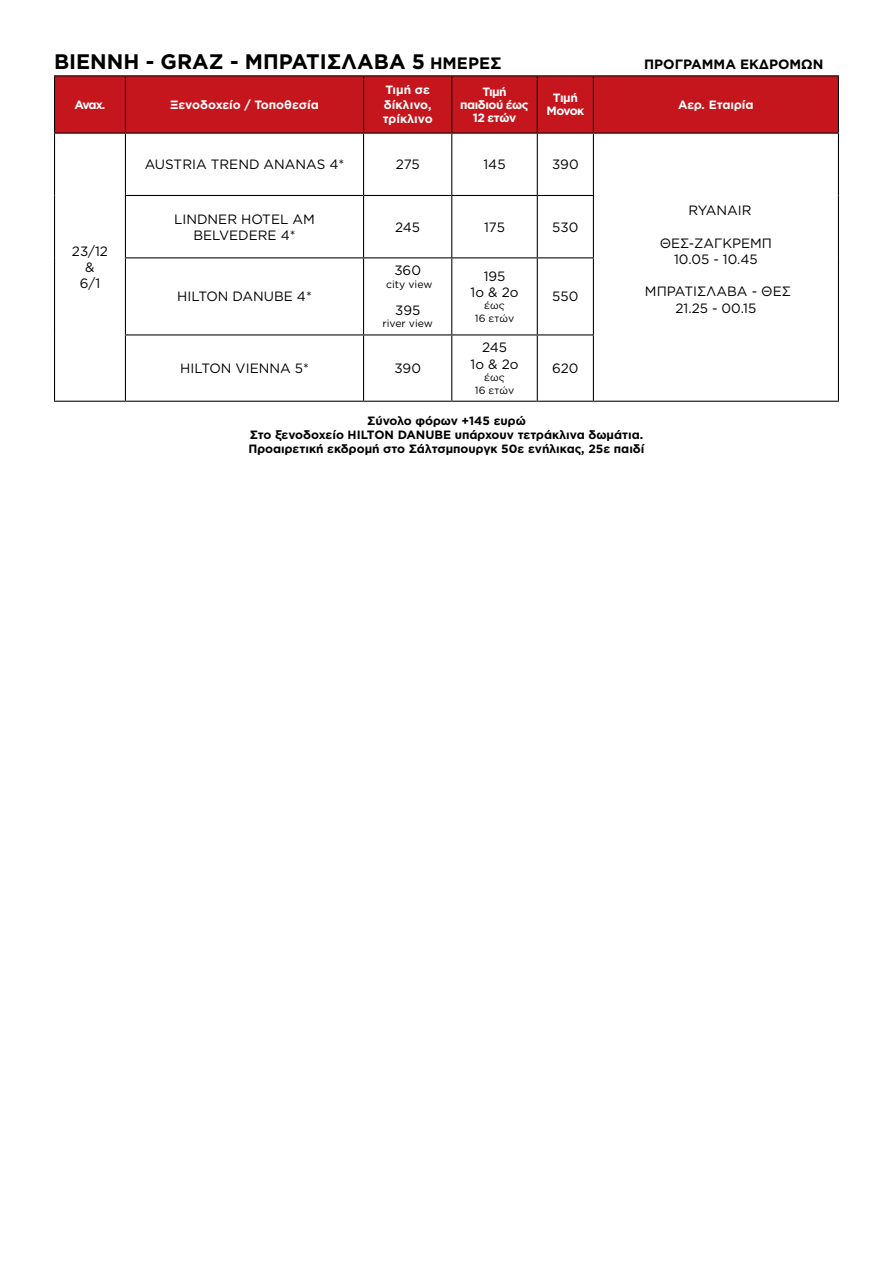
<style>
.page{position:relative;width:893px;height:1263px;background:#fff}
.page>*{position:absolute;margin:0;border:0;box-sizing:border-box;transform-origin:0 0}
.t1{font:700 21px "Gotham Greek";color:#000}
.t2{font:13.5px/16.2px "Gotham Greek";color:#000;text-align:center}
.t3{font:700 13.5px "Gotham Greek";color:#000}
.t4{font:700 12px/14.4px "Gotham Greek";color:#000;text-align:center}
.t5{font:700 12px/14.4px "Gotham Greek";color:#fff}
.t6{font:700 12px/13.2px "Gotham Greek";letter-spacing:-.04em;color:#fff;text-align:center}
.t7{font:700 12px/13.2px "Gotham Greek";letter-spacing:-.045em;color:#fff;text-align:center}
.t8{font:700 12px "Gotham Greek";letter-spacing:-.02em;color:#fff}
.t9{font:10.5px/12.6px "Gotham Greek";color:#000;text-align:center}
.s1{font-size:16.5px}
</style>
<div class="page">
<div style="left:55px;top:76px;width:783px;height:57px;background:#c4161c"></div>
<hr style="left:54px;top:75px;width:71px;height:1px;background:#000">
<hr style="left:54px;top:76px;width:1px;height:57px;background:#000">
<hr style="left:125px;top:75px;width:239px;height:1px;background:#000">
<hr style="left:125px;top:76px;width:1px;height:57px;background:#000">
<hr style="left:364px;top:75px;width:88px;height:1px;background:#000">
<hr style="left:363px;top:76px;width:1px;height:57px;background:#000">
<hr style="left:452px;top:75px;width:85px;height:1px;background:#000">
<hr style="left:451px;top:76px;width:1px;height:57px;background:#000">
<hr style="left:537px;top:75px;width:56px;height:1px;background:#000">
<hr style="left:537px;top:76px;width:1px;height:57px;background:#000">
<hr style="left:593px;top:75px;width:246px;height:1px;background:#000">
<hr style="left:593px;top:76px;width:1px;height:57px;background:#000">
<hr style="left:838px;top:76px;width:1px;height:57px;background:#000">
<hr style="left:593px;top:133px;width:246px;height:1px;background:#000">
<hr style="left:838px;top:134px;width:1px;height:61px;background:#000">
<hr style="left:838px;top:195px;width:1px;height:63px;background:#000">
<hr style="left:838px;top:258px;width:1px;height:77px;background:#000">
<hr style="left:838px;top:335px;width:1px;height:66px;background:#000">
<hr style="left:593px;top:401px;width:246px;height:1px;background:#000">
<hr style="left:54px;top:134px;width:1px;height:61px;background:#000">
<hr style="left:54px;top:195px;width:1px;height:63px;background:#000">
<hr style="left:54px;top:258px;width:1px;height:77px;background:#000">
<hr style="left:54px;top:335px;width:1px;height:66px;background:#000">
<hr style="left:54px;top:133px;width:71px;height:1px;background:#000">
<hr style="left:54px;top:401px;width:71px;height:1px;background:#000">
<hr style="left:125px;top:133px;width:239px;height:1px;background:#000">
<hr style="left:125px;top:195px;width:239px;height:1px;background:#000">
<hr style="left:125px;top:257px;width:239px;height:1px;background:#000">
<hr style="left:125px;top:334px;width:239px;height:1px;background:#000">
<hr style="left:364px;top:133px;width:88px;height:1px;background:#000">
<hr style="left:364px;top:195px;width:88px;height:1px;background:#000">
<hr style="left:364px;top:257px;width:88px;height:1px;background:#000">
<hr style="left:364px;top:334px;width:88px;height:1px;background:#000">
<hr style="left:364px;top:401px;width:88px;height:1px;background:#000">
<hr style="left:452px;top:133px;width:85px;height:1px;background:#000">
<hr style="left:452px;top:195px;width:85px;height:1px;background:#000">
<hr style="left:452px;top:257px;width:85px;height:1px;background:#000">
<hr style="left:452px;top:334px;width:85px;height:1px;background:#000">
<hr style="left:452px;top:401px;width:85px;height:1px;background:#000">
<hr style="left:537px;top:133px;width:56px;height:1px;background:#000">
<hr style="left:537px;top:195px;width:57px;height:1px;background:#000">
<hr style="left:537px;top:257px;width:57px;height:1px;background:#000">
<hr style="left:537px;top:334px;width:57px;height:1px;background:#000">
<hr style="left:537px;top:401px;width:56px;height:1px;background:#000">
<hr style="left:125px;top:134px;width:1px;height:61px;background:#000">
<hr style="left:125px;top:196px;width:1px;height:61px;background:#000">
<hr style="left:125px;top:258px;width:1px;height:76px;background:#000">
<hr style="left:125px;top:335px;width:1px;height:66px;background:#000">
<hr style="left:363px;top:134px;width:1px;height:61px;background:#000">
<hr style="left:363px;top:196px;width:1px;height:61px;background:#000">
<hr style="left:363px;top:258px;width:1px;height:76px;background:#000">
<hr style="left:363px;top:335px;width:1px;height:66px;background:#000">
<hr style="left:451px;top:134px;width:1px;height:61px;background:#000">
<hr style="left:451px;top:196px;width:1px;height:61px;background:#000">
<hr style="left:451px;top:258px;width:1px;height:76px;background:#000">
<hr style="left:451px;top:335px;width:1px;height:66px;background:#000">
<hr style="left:537px;top:134px;width:1px;height:61px;background:#000">
<hr style="left:537px;top:196px;width:1px;height:61px;background:#000">
<hr style="left:537px;top:258px;width:1px;height:76px;background:#000">
<hr style="left:537px;top:335px;width:1px;height:66px;background:#000">
<hr style="left:593px;top:134px;width:1px;height:61px;background:#000">
<hr style="left:593px;top:196px;width:1px;height:61px;background:#000">
<hr style="left:593px;top:258px;width:1px;height:76px;background:#000">
<hr style="left:593px;top:335px;width:1px;height:66px;background:#000">
<hr style="left:125px;top:401px;width:239px;height:1px;background:#000">
<h1 class="t1" style="left:54px;top:50px;width:449px">ΒΙΕΝΝΗ - GRAZ - ΜΠΡΑΤΙΣΛΑΒΑ 5 <span class="s1">ΗΜΕΡΕΣ</span></h1>
<p class="t3" style="left:644px;top:57px;width:181px">ΠΡΟΓΡΑΜΜΑ ΕΚΔΡΟΜΩΝ</p>
<p class="t8" style="left:75px;top:98px;width:32px">Αναχ.</p>
<p class="t5" style="left:170px;top:97px;width:150px">Ξενοδοχείο / Τοποθεσία</p>
<p class="t5" style="left:383px;top:83px;width:51px">Τιμή σε δίκλινο, τρίκλινο</p>
<p class="t6" style="left:460px;top:85px;width:70px">Τιμή παιδιού έως<br>12 ετών</p>
<p class="t7" style="left:546px;top:91px;width:39px">Tιμή<br>Μονοκ</p>
<p class="t5" style="left:678px;top:97px;width:77px">Αερ. Εταιρία</p>
<p class="t2" style="left:72px;top:243px;width:38px">23/12 &amp;<br>6/1</p>
<p class="t2" style="left:145px;top:156px;width:201px">AUSTRIA TREND ANANAS 4*</p>
<p class="t2" style="left:396px;top:156px;width:25px">275</p>
<p class="t2" style="left:483px;top:156px;width:24px">145</p>
<p class="t2" style="left:552px;top:156px;width:28px">390</p>
<p class="t2" style="left:174px;top:210px;width:142px">LINDNER HOTEL AM<br>BELVEDERE 4*</p>
<p class="t2" style="left:395px;top:218px;width:27px">245</p>
<p class="t2" style="left:484px;top:218px;width:22px">175</p>
<p class="t2" style="left:552px;top:218px;width:28px">530</p>
<p class="t2" style="left:177px;top:288px;width:136px">HILTON DANUBE 4*</p>
<p class="t2" style="left:394px;top:262px;width:28px">360</p>
<p class="t9" style="left:386px;top:278px;width:48px">city view</p>
<p class="t2" style="left:395px;top:302px;width:27px">395</p>
<p class="t9" style="left:382px;top:317px;width:52px">river view</p>
<p class="t2" style="left:471px;top:267px;width:49px">195<br>1ο &amp; 2ο</p>
<p class="t9" style="left:475px;top:299px;width:41px">έως<br>16 ετών</p>
<p class="t2" style="left:552px;top:288px;width:28px">550</p>
<p class="t2" style="left:180px;top:360px;width:130px">HILTON VIENNA 5*</p>
<p class="t2" style="left:394px;top:360px;width:28px">390</p>
<p class="t2" style="left:471px;top:339px;width:49px">245<br>1ο &amp; 2ο</p>
<p class="t9" style="left:475px;top:371px;width:41px">έως<br>16 ετών</p>
<p class="t2" style="left:552px;top:360px;width:28px">620</p>
<p class="t2" style="left:688px;top:202px;width:65px">RYANAIR</p>
<p class="t2" style="left:660px;top:235px;width:114px">ΘΕΣ-ΖΑΓΚΡΕΜΠ<br>10.05 - 10.45</p>
<p class="t2" style="left:645px;top:283px;width:147px">ΜΠΡΑΤΙΣΛΑΒΑ - ΘΕΣ<br>21.25 - 00.15</p>
<p class="t4" style="left:248px;top:413px;width:398px">Σύνολο φόρων +145 ευρώ<br>Στο ξενοδοχείο HILTON DANUBE υπάρχουν τετράκλινα δωμάτια.<br>Προαιρετική εκδρομή στο Σάλτσμπουργκ 50ε ενήλικας, 25ε παιδί</p>
</div>
